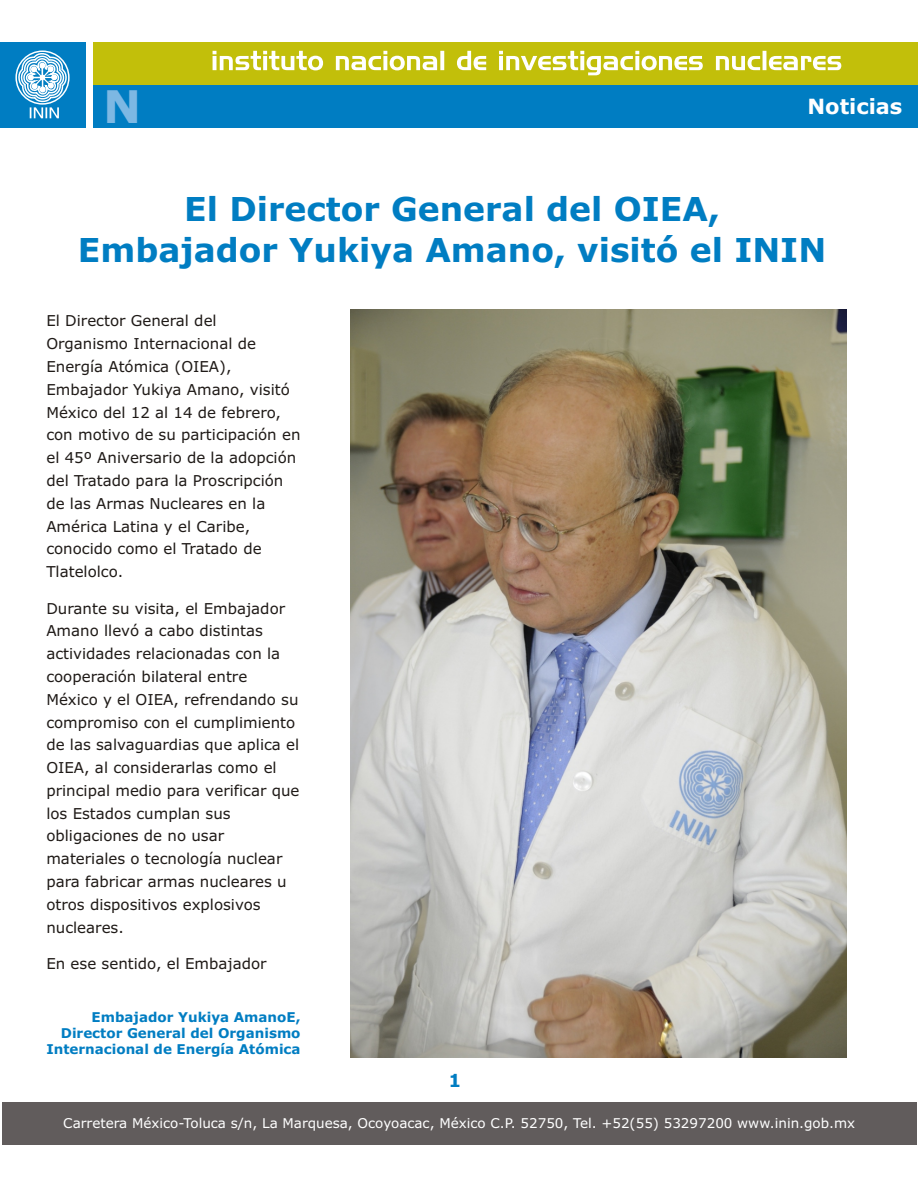
<style>
.page{position:relative;width:918px;height:1188px;background:#fff}
.page>*{position:absolute;margin:0;border:0;box-sizing:border-box;transform-origin:0 0}
.t1{font:700 45px "Verdana";color:#7db8e3}
.t2{font:700 33px/40px "Verdana";color:#007dc2;text-align:center}
.t3{font:700 21px "Verdana";color:#fff}
.t4{font:700 18px "Verdana";color:#007dc2}
.t5{font:15px/22.8px "Verdana";color:#1f1a17}
.t6{font:13.5px "Verdana";color:#fff}
.t7{font:700 13.5px/16.4px "Verdana";color:#007dc2;text-align:right}
</style>
<div class="page">
<div style="left:2px;top:1102px;width:914px;height:43px;background:#615c5c"></div>
<div style="left:93px;top:42px;width:825px;height:43px;background:#c2bf0a"></div>
<div style="left:93px;top:85px;width:825px;height:42px;background:#007dc2"></div>
<div style="left:0;top:42px;width:85px;height:85px;background:#007dc2"></div>
<div style="left:15px;top:50px;width:55px;height:55px;border:2px solid #fff;border-radius:50%"></div>
<svg style="left:17px;top:52px;width:51px;height:66px"></svg>
<svg style="left:213px;top:51px;width:628px;height:24px"></svg>
<img style="left:350px;top:310px;width:497px;height:748px">
<h1 class="t1" style="left:103px;top:88px;width:40px">N</h1>
<h3 class="t3" style="left:807px;top:98px;width:96px">Noticias</h3>
<h2 class="t2" style="left:78px;top:192px;width:750px">El Director General del OIEA,<br>Embajador Yukiya Amano, visitó el ININ</h2>
<p class="t5" style="left:46px;top:311px;width:256px">El Director General del<br>Organismo Internacional de<br>Energía Atómica (OIEA),<br>Embajador Yukiya Amano, visitó<br>México del 12 al 14 de febrero, con motivo de su participación en el 45º Aniversario de la adopción del Tratado para la Proscripción de las Armas Nucleares en la<br>América Latina y el Caribe, conocido como el Tratado de<br>Tlatelolco.</p>
<p class="t5" style="left:46px;top:598px;width:255px">Durante su visita, el Embajador<br>Amano llevó a cabo distintas actividades relacionadas con la cooperación bilateral entre<br>México y el OIEA, refrendando su compromiso con el cumplimiento de las salvaguardias que aplica el<br>OIEA, al considerarlas como el principal medio para verificar que los Estados cumplan sus obligaciones de no usar materiales o tecnología nuclear para fabricar armas nucleares u otros dispositivos explosivos nucleares.</p>
<p class="t5" style="left:46px;top:954px;width:222px">En ese sentido, el Embajador</p>
<p class="t7" style="left:46px;top:1010px;width:256px">Embajador Yukiya AmanoE,<br>Director General del Organismo<br>Internacional de Energía Atómica</p>
<p class="t4" style="left:449px;top:1073px;width:14px">1</p>
<p class="t6" style="left:63px;top:1117px;width:793px">Carretera México-Toluca s/n, La Marquesa, Ocoyoacac, México C.P. 52750, Tel. +52(55) 53297200 www.inin.gob.mx</p>
</div>
